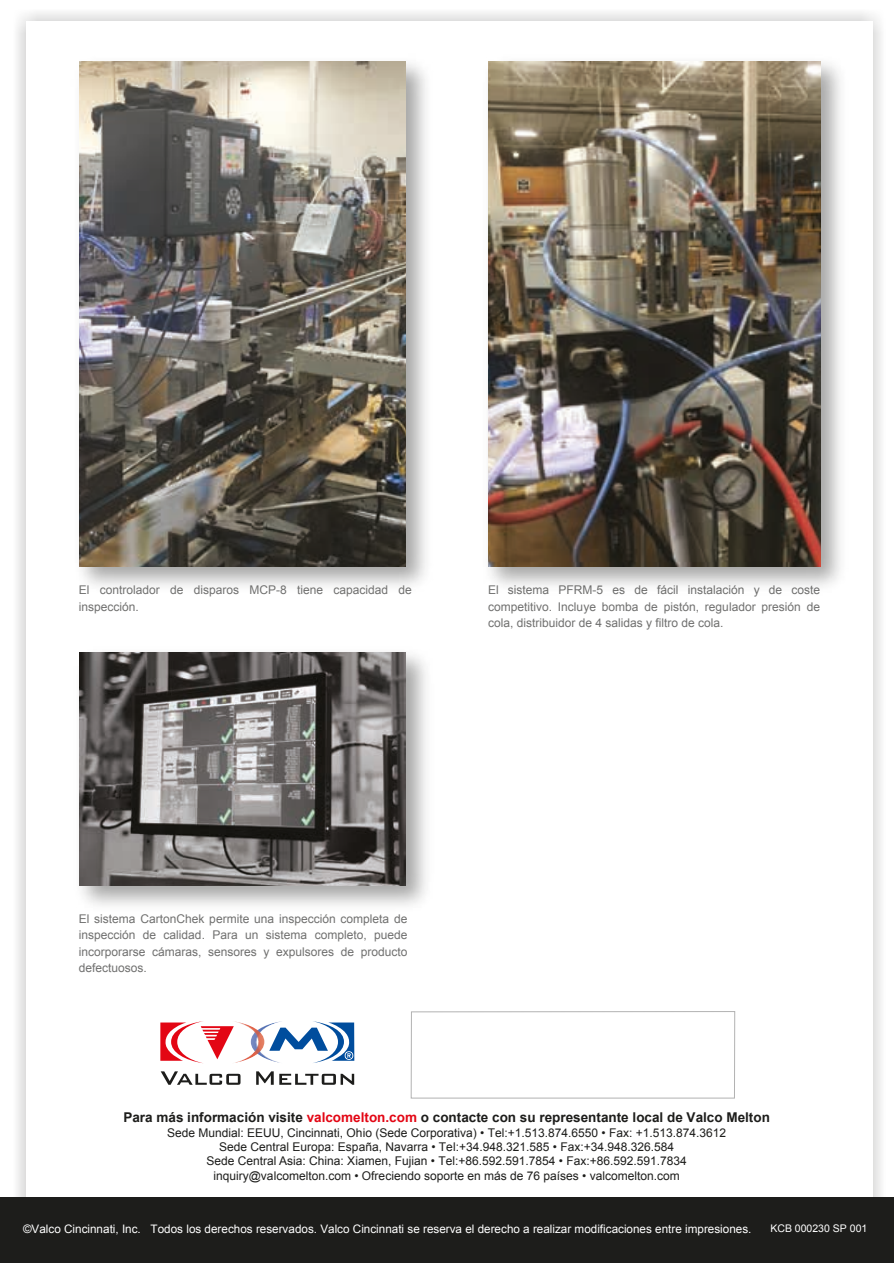
<style>
.page{position:relative;width:894px;height:1263px;background:#fff}
.page>*{position:absolute;margin:0;border:0;box-sizing:border-box;transform-origin:0 0}
.t1{font:700 13.5px "Arial";color:#1d1d1b}
.t2{font:12px/16.5px "Arial";color:#70706f;text-align:justify}
.t3{font:12px/14.4px "Arial";color:#1d1d1b;text-align:center}
.t4{font:11.7px "Arial";color:#fff}
.t5{font:10.5px "Arial";color:#fff}
.s1{color:#e30614}
</style>
<div class="page">
<div style="left:0;top:1197px;width:893px;height:66px;background:#1d1d1b"></div>
<img style="left:17px;top:12px;width:657px;height:615px">
<img style="left:79px;top:61px;width:326px;height:505px">
<img style="left:79px;top:652px;width:347px;height:254px">
<img style="left:79px;top:652px;width:326px;height:233px">
<img style="left:443px;top:40px;width:438px;height:589px">
<img style="left:488px;top:61px;width:331px;height:505px">
<img style="left:264px;top:1024px;width:5px;height:36px">
<img style="left:235px;top:1021px;width:29px;height:42px">
<svg style="left:161px;top:1071px;width:193px;height:13px"></svg>
<svg style="left:160px;top:1021px;width:74px;height:42px"></svg>
<svg style="left:269px;top:1021px;width:85px;height:42px"></svg>
<div style="left:411px;top:1011px;width:323px;height:87px;border:1px solid #b2b2b2"></div>
<p class="t2" style="left:79px;top:582px;width:334px">El controlador de disparos MCP-8 tiene capacidad de inspección.</p>
<p class="t2" style="left:488px;top:582px;width:333px">El sistema PFRM-5 es de fácil instalación y de coste competitivo. Incluye bomba de pistón, regulador presión de cola, distribuidor de 4 salidas y filtro de cola.</p>
<p class="t2" style="left:79px;top:910px;width:330px">El sistema CartonChek permite una inspección completa de inspección de calidad. Para un sistema completo, puede incorporarse cámaras, sensores y expulsores de producto defectuosos.</p>
<p class="t1" style="left:123px;top:1108px;width:647px">Para más información visite <span class="s1">valcomelton.com</span> o contacte con su representante local de Valco Melton</p>
<p class="t3" style="left:167px;top:1125px;width:560px">Sede Mundial: EEUU, Cincinnati, Ohio (Sede Corporativa) • Tel:+1.513.874.6550 • Fax: +1.513.874.3612<br>Sede Central Europa: España, Navarra • Tel:+34.948.321.585 • Fax:+34.948.326.584<br>Sede Central Asia: China: Xiamen, Fujian • Tel:+86.592.591.7854 • Fax:+86.592.591.7834 inquiry@valcomelton.com • Ofreciendo soporte en más de 76 países • valcomelton.com</p>
<p class="t4" style="left:23px;top:1221px;width:729px">©Valco Cincinnati, Inc. Todos los derechos reservados. Valco Cincinnati se reserva el derecho a realizar modificaciones entre impresiones.</p>
<p class="t5" style="left:770px;top:1221px;width:98px">KCB 000230 SP 001</p>
</div>
